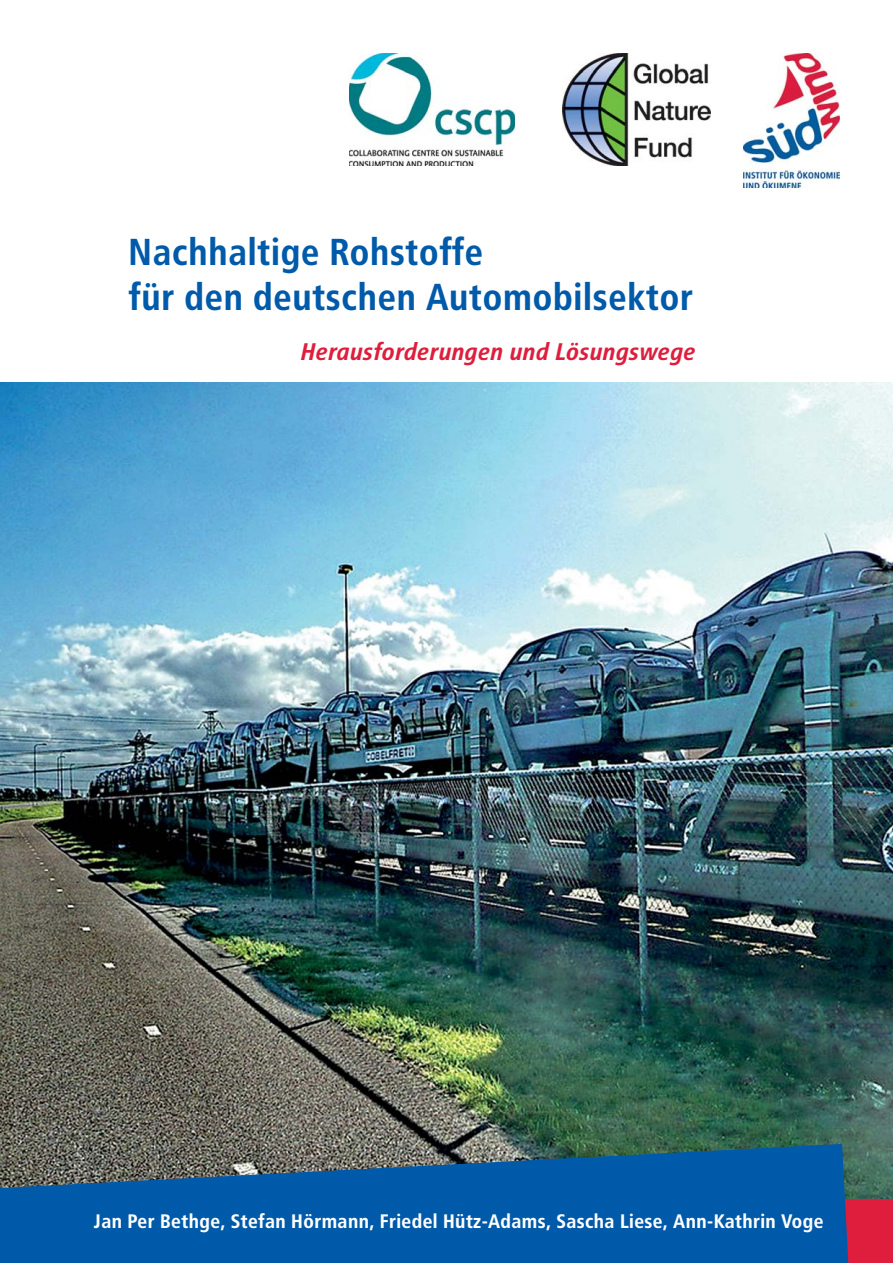
<style>
.page{position:relative;width:893px;height:1263px;background:#fff}
.page>*{position:absolute;margin:0;border:0;box-sizing:border-box;transform-origin:0 0}
.t1{font:37.5px/45px "Transit Print OT Bld";color:#005aaa}
.t2{font:24px "Transit Print OT Bld Ita";color:#de1e3c}
.t3{font:19.5px "Transit Print OT Bld";color:#fff}
</style>
<div class="page">
<img style="left:0;top:383px;width:893px;height:816px">
<div style="left:716px;top:1199px;width:177px;height:64px;background:#de1e3c"></div>
<svg style="left:0;top:1144px;width:849px;height:119px;background:#135d9c"></svg>
<img style="left:744px;top:53px;width:96px;height:135px">
<img style="left:349px;top:53px;width:166px;height:113px">
<img style="left:563px;top:53px;width:147px;height:113px">
<h1 class="t1" style="left:129px;top:231px;width:567px">Nachhaltige Rohstoffe<br>für den deutschen Automobilsektor</h1>
<p class="t2" style="left:300px;top:340px;width:397px">Herausforderungen und Lösungswege</p>
<p class="t3" style="left:94px;top:1212px;width:731px">Jan Per Bethge, Stefan Hörmann, Friedel Hütz-Adams, Sascha Liese, Ann-Kathrin Voge</p>
</div>
